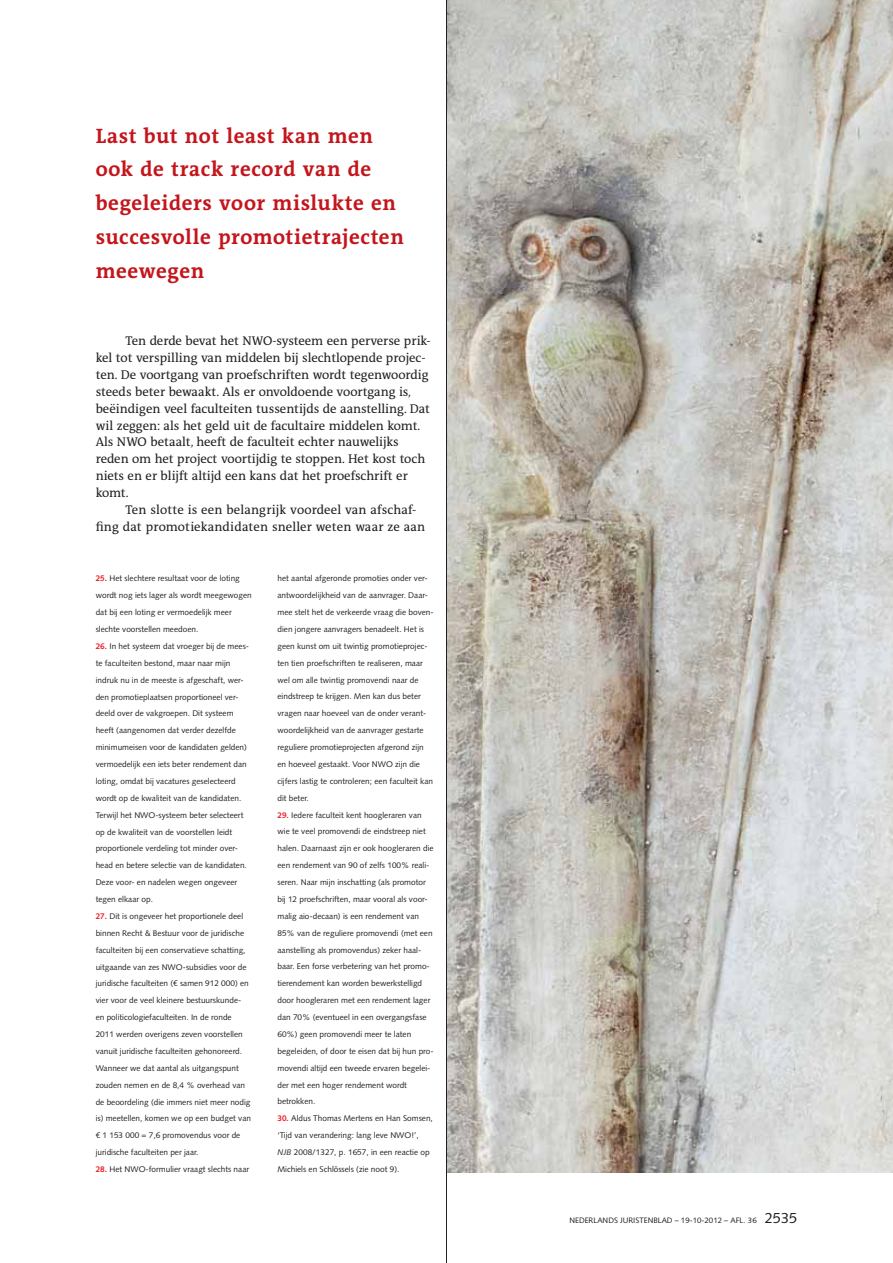
<style>
.page{position:relative;width:893px;height:1263px;background:#fff}
.page>*{position:absolute;margin:0;border:0;box-sizing:border-box;transform-origin:0 0}
.t1{font:700 21px/33.8px "The Antiqua Sun OT";letter-spacing:.03em;color:#c4151c}
.t2{font:12.75px "The Antiqua Sun OT";color:#231f20}
.t3{font:8.25px/16.8px "Syntax LT Std";color:#231f20}
.t4{font:7.8px "Syntax LT Std";color:#231f20}
.s1{font-weight:700;color:#ed1c24}
.s2{font-style:italic}
.s3{font-size:14.7px}
</style>
<div class="page">
<img style="left:447px;top:0;width:446px;height:1173px">
<hr style="left:446px;top:0;width:1px;height:1263px;background:#231f20">
<p class="t1" style="left:96px;top:120px;width:310px">Last but not least kan men ook de track record van de begeleiders voor mislukte en succesvolle promotietrajecten meewegen</p>
<p class="t2" style="left:125px;top:335px;width:306px">Ten derde bevat het NWO-systeem een perverse prik-</p>
<p class="t2" style="left:96px;top:351px;width:331px">kel tot verspilling van middelen bij slechtlopende projec-</p>
<p class="t2" style="left:96px;top:368px;width:334px">ten. De voortgang van proefschriften wordt tegenwoordig</p>
<p class="t2" style="left:96px;top:385px;width:317px">steeds beter bewaakt. Als er onvoldoende voortgang is,</p>
<p class="t2" style="left:96px;top:402px;width:336px">beëindigen veel faculteiten tussentijds de aanstelling. Dat</p>
<p class="t2" style="left:96px;top:419px;width:326px">wil zeggen: als het geld uit de facultaire middelen komt.</p>
<p class="t2" style="left:96px;top:436px;width:305px">Als NWO betaalt, heeft de faculteit echter nauwelijks</p>
<p class="t2" style="left:96px;top:453px;width:331px">reden om het project voortijdig te stoppen. Het kost toch</p>
<p class="t2" style="left:96px;top:470px;width:314px">niets en er blijft altijd een kans dat het proefschrift er</p>
<p class="t2" style="left:96px;top:486px;width:34px">komt.</p>
<p class="t2" style="left:125px;top:503px;width:292px">Ten slotte is een belangrijk voordeel van afschaf-</p>
<p class="t2" style="left:96px;top:520px;width:331px">fing dat promotiekandidaten sneller weten waar ze aan</p>
<p class="t3" style="left:96px;top:571px;width:158px"><span class="s1">25.</span> Het slechtere resultaat voor de loting wordt nog iets lager als wordt meegewogen dat bij een loting er vermoedelijk meer slechte voorstellen meedoen.</p>
<p class="t3" style="left:96px;top:639px;width:155px"><span class="s1">26.</span> In het systeem dat vroeger bij de mees&shy;te faculteiten bestond, maar naar mijn indruk nu in de meeste is afgeschaft, wer&shy;den promotieplaatsen proportioneel ver&shy;deeld over de vakgroepen. Dit systeem heeft (aangenomen dat verder dezelfde minimumeisen voor de kandidaten gelden) vermoedelijk een iets beter rendement dan loting, omdat bij vacatures geselecteerd wordt op de kwaliteit van de kandidaten.<br>Terwijl het NWO-systeem beter selecteert op de kwaliteit van de voorstellen leidt proportionele verdeling tot minder over&shy;head en betere selectie van de kandidaten.<br>Deze voor- en nadelen wegen ongeveer tegen elkaar op.</p>
<p class="t3" style="left:96px;top:909px;width:157px"><span class="s1">27.</span> Dit is ongeveer het proportionele deel binnen Recht &amp; Bestuur voor de juridische faculteiten bij een conservatieve schatting, uitgaande van zes NWO-subsidies voor de juridische faculteiten (€ samen 912 000) en vier voor de veel kleinere bestuurskunde&shy;en politicologiefaculteiten. In de ronde 2011 werden overigens zeven voorstellen vanuit juridische faculteiten gehonoreerd.<br>Wanneer we dat aantal als uitgangspunt zouden nemen en de 8,4 % overhead van de beoordeling (die immers niet meer nodig is) meetellen, komen we op een budget van € 1 153 000 = 7,6 promovendus voor de juridische faculteiten per jaar.</p>
<p class="t3" style="left:96px;top:1162px;width:155px"><span class="s1">28.</span> Het NWO-formulier vraagt slechts naar</p>
<p class="t3" style="left:277px;top:571px;width:158px">het aantal afgeronde promoties onder ver&shy;antwoordelijkheid van de aanvrager. Daar&shy;mee stelt het de verkeerde vraag die boven&shy;dien jongere aanvragers benadeelt. Het is geen kunst om uit twintig promotieprojec&shy;ten tien proefschriften te realiseren, maar wel om alle twintig promovendi naar de eindstreep te krijgen. Men kan dus beter vragen naar hoeveel van de onder verant&shy;woordelijkheid van de aanvrager gestarte reguliere promotieprojecten afgerond zijn en hoeveel gestaakt. Voor NWO zijn die cijfers lastig te controleren; een faculteit kan dit beter.</p>
<p class="t3" style="left:277px;top:807px;width:158px"><span class="s1">29.</span> Iedere faculteit kent hoogleraren van wie te veel promovendi de eindstreep niet halen. Daarnaast zijn er ook hoogleraren die een rendement van 90 of zelfs 100% reali&shy;seren. Naar mijn inschatting (als promotor bij 12 proefschriften, maar vooral als voor&shy;malig aio-decaan) is een rendement van 85% van de reguliere promovendi (met een aanstelling als promovendus) zeker haal&shy;baar. Een forse verbetering van het promo&shy;tierendement kan worden bewerkstelligd door hoogleraren met een rendement lager dan 70% (eventueel in een overgangsfase 60%) geen promovendi meer te laten begeleiden, of door te eisen dat bij hun pro&shy;movendi altijd een tweede ervaren begelei&shy;der met een hoger rendement wordt betrokken.</p>
<p class="t3" style="left:277px;top:1111px;width:157px"><span class="s1">30.</span> Aldus Thomas Mertens en Han Somsen, ‘Tijd van verandering: lang leve NWO!’, <span class="s2">NJB</span> 2008/1327, p. 1657, in een reactie op Michiels en Schlössels (zie noot 9).</p>
<p class="t4" style="left:569px;top:1216px;width:229px">NEDERLANDS JURISTENBLAD – 19-10-2012 – AFL. 36 <span class="s3">2535</span></p>
</div>
